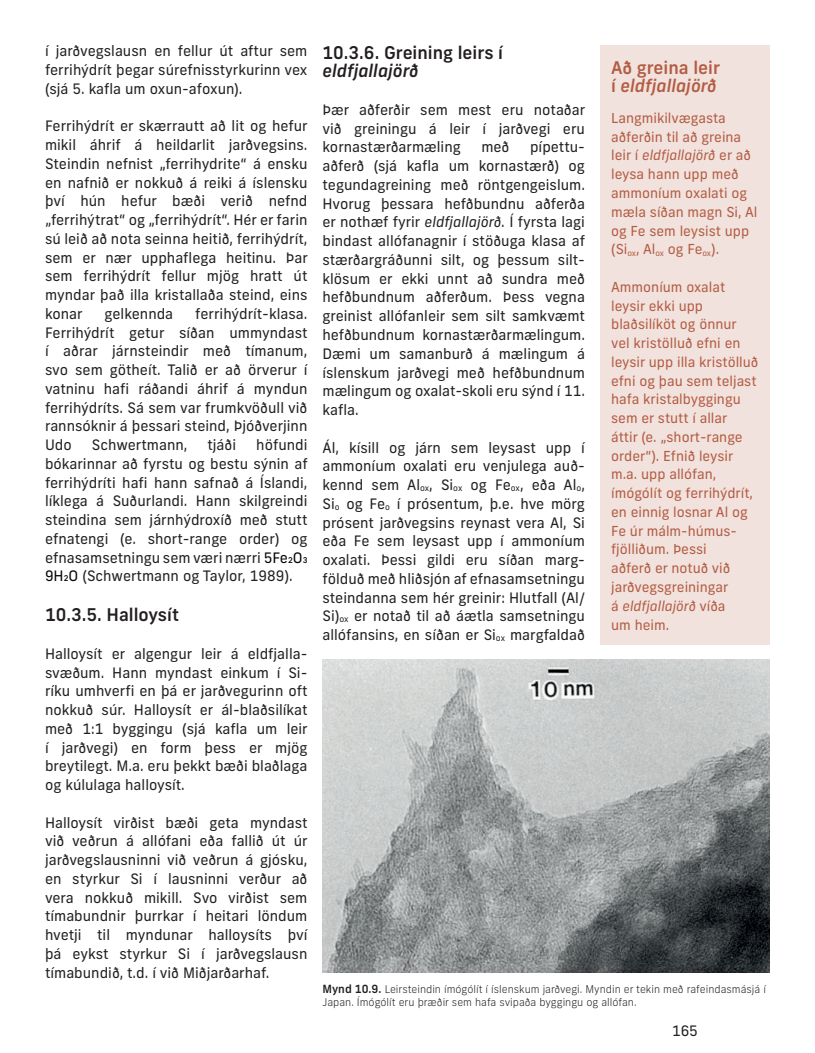
<style>
.page{position:relative;width:815px;height:1053px;background:#fff}
.page>*{position:absolute;margin:0;border:0;box-sizing:border-box;transform-origin:0 0}
.t1{font:500 17.5px "New Frank";color:#231f20}
.t2{font:500 17.5px/18.8px "New Frank";color:#b35c43}
.t3{font:italic 500 17.5px "New Frank";color:#231f20}
.t4{font:14.38px/18.8px "New Frank";color:#231f20;text-align:justify}
.t5{font:13.75px/18.8px "New Frank";color:#b35c43}
.t6{font:300 10.62px/12.8px "New Frank";color:#231f20}
.s1{color:#040503}
.s2{font-style:italic}
.s3{font-size:8.38px}
.s4{font-weight:500;font-size:11.25px}
</style>
<div class="page">
<img style="left:322px;top:659px;width:448px;height:313px">
<div style="left:600px;top:45px;width:170px;height:599px;background:#f1e2dd"></div>
<p class="t4" style="left:45px;top:42px;width:264px">í jarðvegslausn en fellur út aftur sem ferrihýdrít þegar súrefnisstyrkurinn vex (sjá 5. kafla um oxun-afoxun).</p>
<p class="t4" style="left:45px;top:117px;width:264px">Ferrihýdrít er skærrautt að lit og hefur mikil áhrif á heildarlit jarðvegsins.<br>Steindin nefnist „ferrihydrite“ á ensku en nafnið er nokkuð á reiki á íslensku því hún hefur bæði verið nefnd „ferrihýtrat“ og „ferrihýdrít“. Hér er farin sú leið að nota seinna heitið, ferrihýdrít, sem er nær upphaflega heitinu. Þar sem ferrihýdrít fellur mjög hratt út myndar það illa kristallaða steind, eins konar</p>
<p class="t4" style="left:45px;top:304px;width:264px;text-indent:150px">ferrihýdrít-klasa.<br>Ferrihýdrít getur síðan ummyndast í aðrar járnsteindir með tímanum, svo sem götheít. Talið er að örverur í vatninu hafi ráðandi áhrif á myndun ferrihýdríts. Sá sem var frumkvöðull við rannsóknir á þessari steind, Þjóðverjinn Udo</p>
<p class="t4" style="left:105px;top:304px;width:70px">gelkennda</p>
<p class="t4" style="left:92px;top:435px;width:97px">Schwertmann,</p>
<p class="t4" style="left:207px;top:435px;width:30px">tjáði</p>
<p class="t4" style="left:45px;top:435px;width:264px;text-indent:211px">höfundi bókarinnar að fyrstu og bestu sýnin af ferrihýdríti hafi hann safnað á Íslandi, líklega á Suðurlandi. Hann skilgreindi steindina sem járnhýdroxíð með stutt efnatengi (e. short-range order) og efnasamsetningu sem væri nærri <span class="s1">5Fe2O3<br>9H2O</span> (Schwertmann og Taylor, 1989).</p>
<p class="t1" style="left:45px;top:603px;width:135px">10.3.5. Halloysít</p>
<p class="t4" style="left:45px;top:644px;width:264px">Halloysít er algengur leir á eldfjalla&shy;svæðum. Hann myndast einkum í Si&shy;ríku umhverfi en þá er jarðvegurinn oft nokkuð súr. Halloysít er ál-blaðsilíkat með 1:1 byggingu (sjá kafla um leir í jarðvegi) en form þess er mjög breytilegt. M.a. eru þekkt bæði blaðlaga og kúlulaga halloysít.</p>
<p class="t4" style="left:45px;top:813px;width:264px">Halloysít virðist bæði geta myndast við veðrun á allófani eða fallið út úr jarðvegslausninni við veðrun á gjósku, en styrkur Si í lausninni verður að vera nokkuð mikill. Svo virðist sem tímabundnir þurrkar í heitari löndum hvetji til myndunar halloysíts því þá eykst styrkur Si í jarðvegslausn tímabundið, t.d. í við Miðjarðarhaf.</p>
<p class="t1" style="left:322px;top:41px;width:182px">10.3.6. Greining leirs í</p>
<p class="t3" style="left:322px;top:60px;width:98px">eldfjallajörð</p>
<p class="t4" style="left:322px;top:100px;width:264px">Þær aðferðir sem mest eru notaðar við greiningu á leir í jarðvegi eru kornastærðarmæling</p>
<p class="t4" style="left:481px;top:138px;width:30px">með</p>
<p class="t4" style="left:322px;top:138px;width:264px;text-indent:208px">pípettu&shy;aðferð (sjá kafla um kornastærð) og tegundagreining með röntgengeislum.<br>Hvorug þessara hefðbundnu aðferða er nothæf fyrir <span class="s2">eldfjallajörð</span>. Í fyrsta lagi bindast allófanagnir í stöðuga klasa af stærðargráðunni silt, og þessum silt&shy;klösum er ekki unnt að sundra með hefðbundnum aðferðum. Þess vegna greinist allófanleir sem silt samkvæmt hefðbundnum kornastærðarmælingum.<br>Dæmi um samanburð á mælingum á íslenskum jarðvegi með hefðbundnum mælingum og oxalat-skoli eru sýnd í 11. kafla.</p>
<p class="t4" style="left:322px;top:438px;width:264px">Ál, kísill og járn sem leysast upp í ammoníum oxalati eru venjulega auð&shy;kennd sem Al<span class="s3">ox</span>, Si<span class="s3">ox</span> og Fe<span class="s3">ox</span>, eða Al<span class="s3">o</span>, Si<span class="s3">o</span> og Fe<span class="s3">o</span> í prósentum, þ.e. hve mörg prósent jarðvegsins reynast vera Al, Si eða Fe sem leysast upp í ammoníum oxalati. Þessi gildi eru síðan marg&shy;földuð með hliðsjón af efnasamsetningu steindanna sem hér greinir: Hlutfall (Al/ Si)<span class="s3">ox</span> er notað til að áætla samsetningu allófansins, en síðan er Si<span class="s3">ox</span> margfaldað</p>
<p class="t2" style="left:611px;top:58px;width:110px">Að greina leir í <span class="s2">eldfjallajörð</span></p>
<p class="t5" style="left:611px;top:109px;width:148px">Langmikilvægasta aðferðin til að greina leir í <span class="s2">eldfjallajörð</span> er að leysa hann upp með ammoníum oxalati og mæla síðan magn Si, Al og Fe sem leysist upp (Si<sub>ox</sub>, Al<sub>ox</sub> og Fe<sub>ox</sub>).</p>
<p class="t5" style="left:611px;top:277px;width:149px">Ammoníum oxalat leysir ekki upp blaðsilíköt og önnur vel kristölluð efni en leysir upp illa kristölluð efni og þau sem teljast hafa kristalbyggingu sem er stutt í allar<br>áttir (e. „short-range order“). Efnið leysir m.a. upp allófan, ímógólít og ferrihýdrít, en einnig losnar Al og<br>Fe úr málm-húmus&shy;fjölliðum. Þessi<br>aðferð er notuð við jarðvegsgreiningar<br>á <span class="s2">eldfjallajörð</span> víða<br>um heim.</p>
<p class="t6" style="left:322px;top:983px;width:445px"><span class="s4">Mynd 10.9.</span> Leirsteindin ímógólít í íslenskum jarðvegi. Myndin er tekin með rafeindasmásjá í<br>Japan. Ímógólít eru þræðir sem hafa svipaða byggingu og allófan.</p>
<p class="t4" style="left:672px;top:1021px;width:27px">165</p>
</div>
